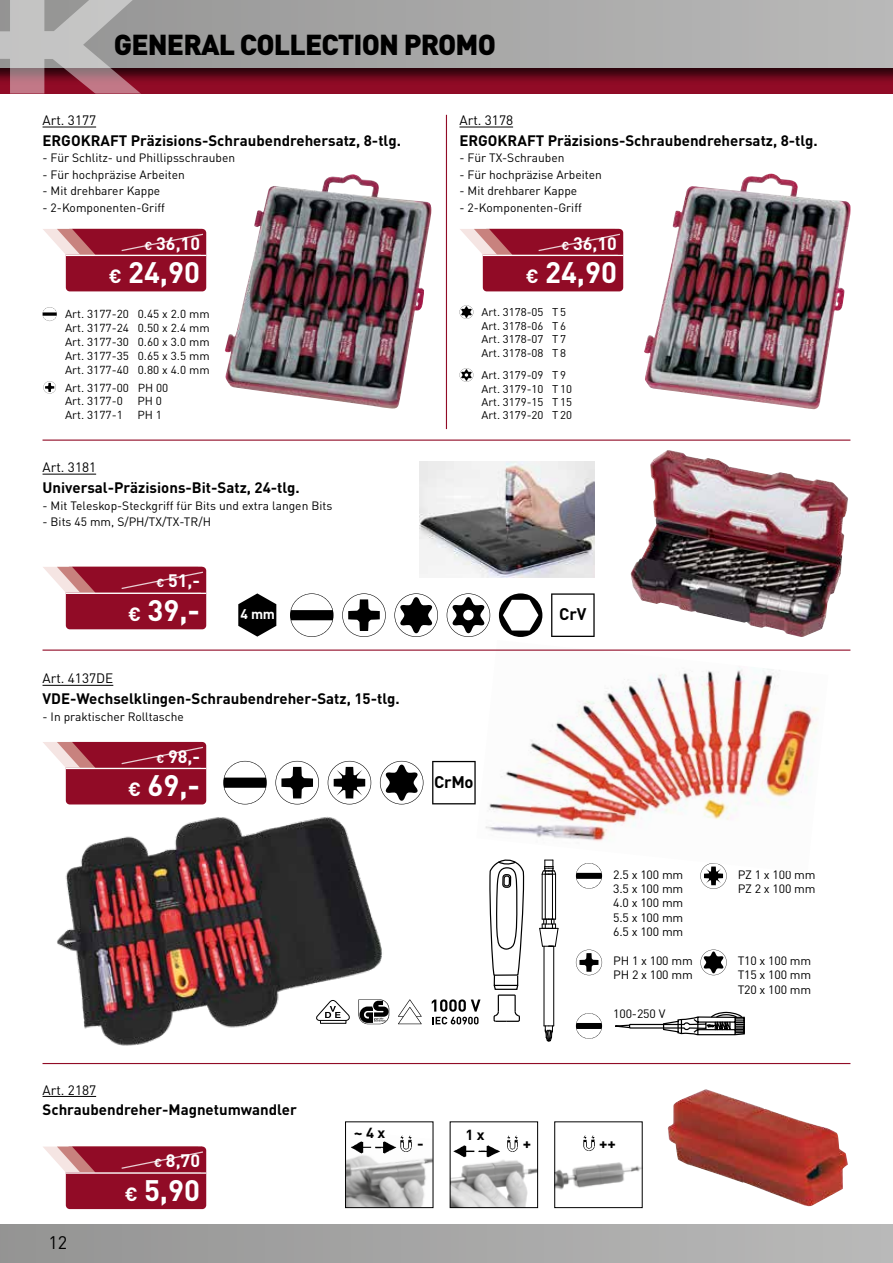
<style>
.page{position:relative;width:893px;height:1263px;background:#fff}
.page>*{position:absolute;margin:0;border:0;box-sizing:border-box;transform-origin:0 0}
.t1{font:700 29.25px "DIN Pro";color:#fff}
.t2{font:900 28.5px "DIN Pro";letter-spacing:-.03em;color:#000}
.t3{font:18px "DIN Pro";color:#000}
.t4{font:700 17.85px "DIN Pro";color:#fff}
.t5{font:700 16.65px "DIN Pro";letter-spacing:-.025em;color:#000}
.t6{font:700 15.15px "DIN Pro";color:#000}
.t7{font:700 15px "DIN Pro";color:#000}
.t8{font:700 14.4px "DIN Pro";color:#000}
.t9{font:700 13.8px "DIN Pro";color:#fff}
.t10{font:13.5px "DIN Pro";color:#000}
.t11{font:12px/14.4px "DIN Pro";color:#000;text-align:justify}
.t12{font:11.55px/13.8px "DIN Pro";color:#000;text-align:justify}
.t13{font:11.25px/13.4px "DIN Pro";color:#000;text-align:justify}
.s1{font-size:11.55px}
.s2{font-size:19.05px}
</style>
<div class="page">
<svg style="left:151px;top:0;width:742px;height:67px;background:#a9a9a8"></svg>
<div style="left:0;top:1225px;width:893px;height:38px;background:linear-gradient(to right,#949493,#b9b9b9)"></div>
<div style="left:0;top:67px;width:893px;height:28px;background:#000;opacity:.75"></div>
<svg style="left:0;top:0;width:151px;height:94px;background:#a89196"></svg>
<img style="left:57px;top:816px;width:325px;height:230px">
<svg style="left:576px;top:949px;width:26px;height:26px"></svg>
<svg style="left:576px;top:873px;width:26px;height:16px"></svg>
<svg style="left:576px;top:1011px;width:169px;height:28px"></svg>
<svg style="left:700px;top:873px;width:27px;height:16px"></svg>
<svg style="left:700px;top:949px;width:27px;height:26px"></svg>
<hr style="left:555px;top:874px;width:1px;height:45px;background:#000">
<hr style="left:552px;top:874px;width:1px;height:45px;background:#000">
<hr style="left:542px;top:874px;width:1px;height:45px;background:#000">
<hr style="left:545px;top:874px;width:1px;height:45px;background:#000">
<svg style="left:541px;top:873px;width:15px;height:2px"></svg>
<svg style="left:539px;top:919px;width:20px;height:28px"></svg>
<svg style="left:544px;top:1025px;width:10px;height:16px"></svg>
<hr style="left:553px;top:946px;width:1px;height:80px;background:#000">
<hr style="left:544px;top:946px;width:1px;height:80px;background:#000">
<svg style="left:489px;top:873px;width:36px;height:149px"></svg>
<img style="left:485px;top:668px;width:334px;height:205px">
<img style="left:668px;top:1089px;width:180px;height:117px">
<img style="left:556px;top:1162px;width:84px;height:28px">
<div style="left:554px;top:1122px;width:88px;height:86px;border:1px solid #000"></div>
<img style="left:583px;top:1135px;width:12px;height:16px">
<img style="left:347px;top:1155px;width:84px;height:51px">
<div style="left:345px;top:1122px;width:88px;height:86px;border:1px solid #000"></div>
<img style="left:350px;top:1141px;width:47px;height:13px">
<img style="left:400px;top:1135px;width:12px;height:17px">
<img style="left:452px;top:1160px;width:84px;height:46px">
<div style="left:450px;top:1122px;width:88px;height:86px;border:1px solid #000"></div>
<img style="left:453px;top:1145px;width:47px;height:13px">
<img style="left:507px;top:1135px;width:11px;height:17px">
<img style="left:225px;top:174px;width:206px;height:235px">
<svg style="left:43px;top:307px;width:14px;height:14px"></svg>
<svg style="left:43px;top:381px;width:13px;height:13px"></svg>
<svg style="left:459px;top:305px;width:14px;height:14px"></svg>
<svg style="left:459px;top:368px;width:14px;height:14px"></svg>
<img style="left:644px;top:174px;width:206px;height:235px">
<img style="left:630px;top:450px;width:218px;height:187px">
<img style="left:420px;top:462px;width:175px;height:116px">
<svg style="left:276px;top:604px;width:1px;height:22px"></svg>
<svg style="left:238px;top:593px;width:38px;height:44px"></svg>
<svg style="left:290px;top:593px;width:44px;height:44px"></svg>
<svg style="left:223px;top:761px;width:44px;height:43px"></svg>
<svg style="left:342px;top:593px;width:44px;height:44px"></svg>
<svg style="left:275px;top:761px;width:44px;height:43px"></svg>
<svg style="left:328px;top:761px;width:43px;height:43px"></svg>
<svg style="left:380px;top:761px;width:43px;height:43px"></svg>
<svg style="left:432px;top:761px;width:44px;height:43px"></svg>
<div style="left:315px;top:987px;width:165px;height:49px;background:#fff"></div>
<svg style="left:358px;top:999px;width:31px;height:25px"></svg>
<svg style="left:320px;top:1021px;width:26px;height:3px"></svg>
<svg style="left:316px;top:1000px;width:34px;height:21px"></svg>
<svg style="left:398px;top:999px;width:24px;height:25px"></svg>
<svg style="left:432px;top:999px;width:48px;height:25px"></svg>
<svg style="left:394px;top:593px;width:44px;height:44px"></svg>
<svg style="left:447px;top:593px;width:43px;height:44px"></svg>
<svg style="left:499px;top:593px;width:43px;height:44px"></svg>
<svg style="left:551px;top:593px;width:44px;height:44px"></svg>
<hr style="left:43px;top:1063px;width:807px;height:1px;background:#910b26">
<hr style="left:43px;top:649px;width:807px;height:2px;background:#910b26">
<hr style="left:43px;top:439px;width:807px;height:2px;background:#910b26">
<hr style="left:446px;top:115px;width:1px;height:314px;background:#910b26">
<div style="left:66px;top:1146px;width:140px;height:63px;background:#910b26;border-radius:4px"></div>
<hr style="left:66px;top:1172px;width:140px;height:2px;background:#fff">
<svg style="left:43px;top:1146px;width:161px;height:26px"></svg>
<div style="left:66px;top:229px;width:140px;height:62px;background:#910b26;border-radius:4px"></div>
<hr style="left:66px;top:255px;width:140px;height:1px;background:#fff">
<svg style="left:43px;top:229px;width:161px;height:26px"></svg>
<div style="left:66px;top:567px;width:140px;height:62px;background:#910b26;border-radius:4px"></div>
<hr style="left:66px;top:593px;width:140px;height:1px;background:#fff">
<svg style="left:43px;top:567px;width:161px;height:26px"></svg>
<div style="left:483px;top:229px;width:140px;height:62px;background:#910b26;border-radius:4px"></div>
<hr style="left:483px;top:255px;width:140px;height:1px;background:#fff">
<svg style="left:460px;top:229px;width:161px;height:26px"></svg>
<div style="left:66px;top:742px;width:140px;height:62px;background:#910b26;border-radius:4px"></div>
<hr style="left:66px;top:768px;width:140px;height:1px;background:#fff">
<svg style="left:43px;top:742px;width:161px;height:26px"></svg>
<hr style="left:43px;top:1096px;width:53px;height:1px;background:#000">
<hr style="left:43px;top:127px;width:53px;height:1px;background:#000">
<hr style="left:43px;top:474px;width:53px;height:1px;background:#000">
<hr style="left:459px;top:127px;width:54px;height:1px;background:#000">
<hr style="left:43px;top:685px;width:70px;height:1px;background:#000">
<h2 class="t2" style="left:114px;top:21px;width:384px">GENERAL COLLECTION PROMO</h2>
<p class="t10" style="left:43px;top:110px;width:55px">Art. 3177</p>
<p class="t7" style="left:43px;top:129px;width:360px">ERGOKRAFT Präzisions-Schraubendrehersatz, 8-tlg.</p>
<p class="t11" style="left:43px;top:150px;width:194px">- Für Schlitz- und Phillipsschrauben</p>
<p class="t11" style="left:43px;top:167px;width:144px">- Für hochpräzise Arbeiten</p>
<p class="t11" style="left:43px;top:183px;width:119px">- Mit drehbarer Kappe</p>
<p class="t11" style="left:43px;top:200px;width:124px">- 2-Komponenten-Griff</p>
<h3 class="t4" style="left:145px;top:229px;width:57px"><span class="s1">€</span> 36,10</h3>
<h1 class="t1" style="left:109px;top:250px;width:93px"><span class="s2">€</span> 24,90</h1>
<p class="t12" style="left:65px;top:307px;width:146px">Art. 3177-20 0.45 x 2.0 mm Art. 3177-24 0.50 x 2.4 mm Art. 3177-30 0.60 x 3.0 mm Art. 3177-35 0.65 x 3.5 mm Art. 3177-40 0.80 x 4.0 mm</p>
<p class="t12" style="left:65px;top:380px;width:105px">Art. 3177-00 PH 00<br>Art. 3177-0</p>
<p class="t12" style="left:137px;top:394px;width:26px">PH 0</p>
<p class="t12" style="left:65px;top:407px;width:59px">Art. 3177-1</p>
<p class="t12" style="left:137px;top:407px;width:26px">PH 1</p>
<p class="t10" style="left:43px;top:457px;width:55px">Art. 3181</p>
<p class="t7" style="left:43px;top:476px;width:259px">Universal-Präzisions-Bit-Satz, 24-tlg.</p>
<p class="t11" style="left:43px;top:497px;width:291px">- Mit Teleskop-Steckgriff für Bits und extra langen Bits</p>
<p class="t11" style="left:43px;top:514px;width:170px">- Bits 45 mm, S/PH/TX/TX-TR/H</p>
<h3 class="t4" style="left:156px;top:567px;width:45px"><span class="s1">€</span> 51,-</h3>
<h1 class="t1" style="left:128px;top:588px;width:73px"><span class="s2">€</span> 39,-</h1>
<p class="t9" style="left:241px;top:603px;width:36px">4 mm</p>
<p class="t10" style="left:43px;top:668px;width:72px">Art. 4137DE</p>
<p class="t7" style="left:43px;top:687px;width:359px">VDE-Wechselklingen-Schraubendreher-Satz, 15-tlg.</p>
<p class="t11" style="left:43px;top:708px;width:143px">- In praktischer Rolltasche</p>
<h3 class="t4" style="left:156px;top:742px;width:45px"><span class="s1">€</span> 98,-</h3>
<h1 class="t1" style="left:128px;top:763px;width:73px"><span class="s2">€</span> 69,-</h1>
<p class="t10" style="left:459px;top:110px;width:55px">Art. 3178</p>
<p class="t7" style="left:459px;top:129px;width:360px">ERGOKRAFT Präzisions-Schraubendrehersatz, 8-tlg.</p>
<p class="t11" style="left:459px;top:150px;width:107px">- Für TX-Schrauben</p>
<p class="t11" style="left:459px;top:167px;width:144px">- Für hochpräzise Arbeiten</p>
<p class="t11" style="left:459px;top:183px;width:119px">- Mit drehbarer Kappe</p>
<p class="t11" style="left:459px;top:200px;width:124px">- 2-Komponenten-Griff</p>
<h3 class="t4" style="left:562px;top:229px;width:57px"><span class="s1">€</span> 36,10</h3>
<h1 class="t1" style="left:526px;top:250px;width:93px"><span class="s2">€</span> 24,90</h1>
<p class="t13" style="left:481px;top:305px;width:86px">Art. 3178-05 T 5<br>Art. 3178-06 T 6<br>Art. 3178-07 T 7<br>Art. 3178-08 T 8</p>
<p class="t13" style="left:481px;top:368px;width:92px;text-align:left">Art. 3179-09 T 9<br>Art. 3179-10 T 10<br>Art. 3179-15 T 15<br>Art. 3179-20 T 20</p>
<h3 class="t5" style="left:434px;top:769px;width:41px">CrMo</h3>
<h3 class="t5" style="left:559px;top:601px;width:29px">CrV</h3>
<p class="t10" style="left:43px;top:1079px;width:55px">Art. 2187</p>
<p class="t7" style="left:43px;top:1098px;width:256px">Schraubendreher-Magnetumwandler</p>
<h3 class="t4" style="left:154px;top:1147px;width:47px"><span class="s1">€</span> 8,70</h3>
<h3 class="t3" style="left:49px;top:1229px;width:20px">12</h3>
<h1 class="t1" style="left:125px;top:1167px;width:77px"><span class="s2">€</span> 5,90</h1>
<p class="t8" style="left:354px;top:1122px;width:33px">~ 4 x</p>
<p class="t6" style="left:417px;top:1132px;width:8px">-</p>
<p class="t8" style="left:465px;top:1124px;width:21px">1 x</p>
<p class="t6" style="left:523px;top:1132px;width:10px">+</p>
<p class="t11" style="left:613px;top:866px;width:72px">2.5 x 100 mm 3.5 x 100 mm 4.0 x 100 mm 5.5 x 100 mm 6.5 x 100 mm</p>
<p class="t11" style="left:613px;top:953px;width:81px">PH 1 x 100 mm<br>PH 2 x 100 mm</p>
<p class="t11" style="left:613px;top:1006px;width:54px">100-250 V</p>
<p class="t11" style="left:738px;top:866px;width:79px">PZ 1 x 100 mm<br>PZ 2 x 100 mm</p>
<p class="t11" style="left:738px;top:953px;width:75px">T10 x 100 mm T15 x 100 mm T20 x 100 mm</p>
<p class="t6" style="left:599px;top:1131px;width:18px">++</p>
</div>
